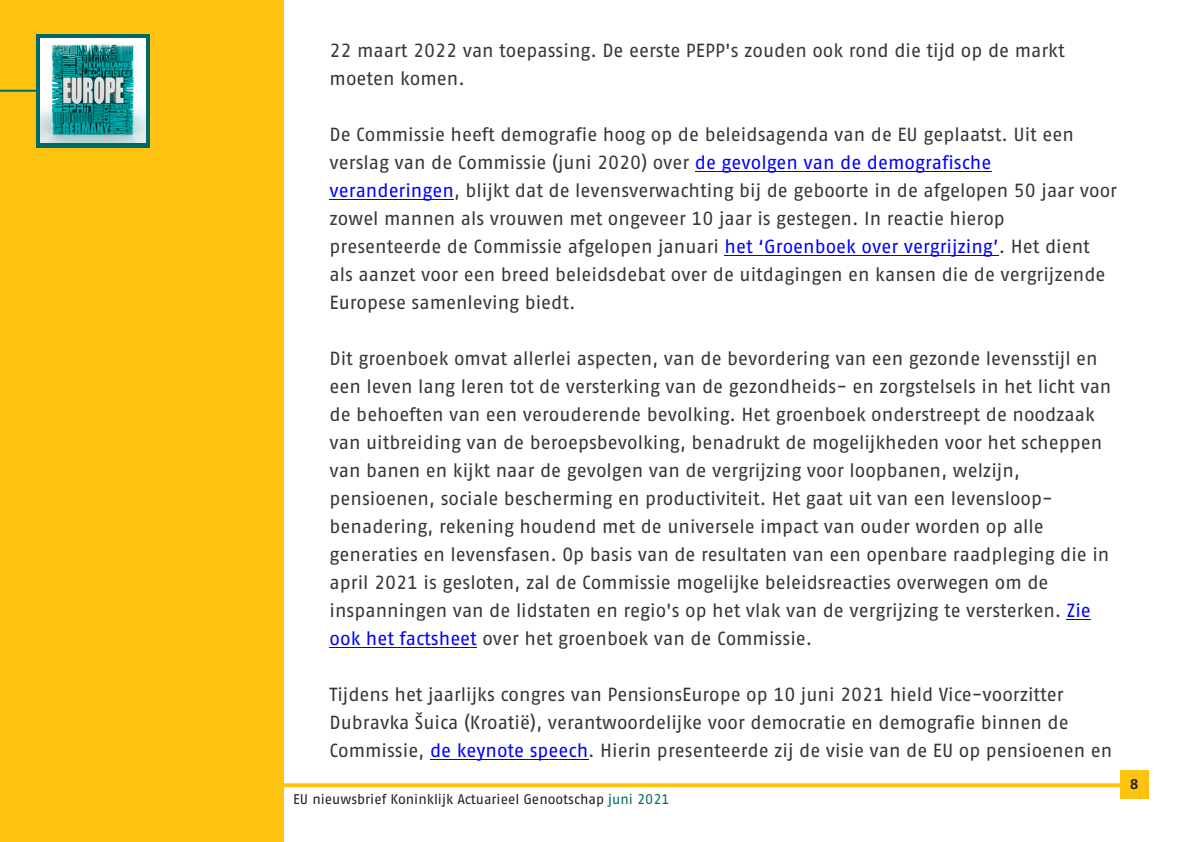
<style>
.page{position:relative;width:1191px;height:842px;background:#fff}
.page>*{position:absolute;margin:0;border:0;box-sizing:border-box;transform-origin:0 0}
.t1{font:19px/28px "Fago OT";color:#373535}
.t2{font:14px "Fago OT";color:#231f20}
.t3{font:700 14px "Fago OT";color:#231f20}
.s1{color:#00f}
.s2{color:#006a69}
</style>
<div class="page">
<svg style="left:283px;top:783px;width:837px;height:4px;background:#fec621"></svg>
<div style="left:1120px;top:770px;width:28px;height:29px;background:#fec210"></div>
<div style="left:0;top:0;width:283px;height:842px;background:#fec210"></div>
<hr style="left:0;top:90px;width:36px;height:2px;background:#006a69">
<div style="left:36px;top:91px;width:114px;height:56px;background:#006a69"></div>
<div style="left:36px;top:34px;width:114px;height:57px;background:#006a69"></div>
<img style="left:41px;top:38px;width:104px;height:105px">
<hr style="left:694px;top:171px;width:297px;height:1px;background:#00f">
<hr style="left:329px;top:199px;width:125px;height:1px;background:#00f">
<hr style="left:724px;top:255px;width:275px;height:1px;background:#00f">
<svg style="left:1066px;top:619px;width:25px;height:1px"></svg>
<hr style="left:329px;top:647px;width:148px;height:1px;background:#00f">
<hr style="left:430px;top:759px;width:158px;height:1px;background:#00f">
<p class="t1" style="left:329px;top:38px;width:736px">22 maart 2022 van toepassing. De eerste PEPP's zouden ook rond die tijd op de markt moeten komen.</p>
<p class="t1" style="left:329px;top:122px;width:789px">De Commissie heeft demografie hoog op de beleidsagenda van de EU geplaatst. Uit een verslag van de Commissie (juni 2020) over <span class="s1">de gevolgen van de demografische veranderingen</span>, blijkt dat de levensverwachting bij de geboorte in de afgelopen 50 jaar voor zowel mannen als vrouwen met ongeveer 10 jaar is gestegen. In reactie hierop presenteerde de Commissie afgelopen januari <span class="s1">het ‘Groenboek over vergrijzing’</span>. Het dient als aanzet voor een breed beleidsdebat over de uitdagingen en kansen die de vergrijzende Europese samenleving biedt.</p>
<p class="t1" style="left:329px;top:346px;width:783px">Dit groenboek omvat allerlei aspecten, van de bevordering van een gezonde levensstijl en een leven lang leren tot de versterking van de gezondheids- en zorgstelsels in het licht van de behoeften van een verouderende bevolking. Het groenboek onderstreept de noodzaak van uitbreiding van de beroepsbevolking, benadrukt de mogelijkheden voor het scheppen van banen en kijkt naar de gevolgen van de vergrijzing voor loopbanen, welzijn, pensioenen, sociale bescherming en productiviteit. Het gaat uit van een levensloop&shy;benadering, rekening houdend met de universele impact van ouder worden op alle generaties en levensfasen. Op basis van de resultaten van een openbare raadpleging die in april 2021 is gesloten, zal de Commissie mogelijke beleidsreacties overwegen om de inspanningen van de lidstaten en regio's op het vlak van de vergrijzing te versterken. <span class="s1">Zie ook het factsheet</span> over het groenboek van de Commissie.</p>
<p class="t1" style="left:329px;top:682px;width:784px">Tijdens het jaarlijks congres van PensionsEurope op 10 juni 2021 hield Vice-voorzitter<br>Dubravka Šuica (Kroatië), verantwoordelijke voor democratie en demografie binnen de<br>Commissie, <span class="s1">de keynote speech</span>. Hierin presenteerde zij de visie van de EU op pensioenen en</p>
<p class="t2" style="left:293px;top:794px;width:378px">EU nieuwsbrief Koninklijk Actuarieel Genootschap <span class="s2">juni 2021</span></p>
<p class="t3" style="left:1130px;top:779px;width:10px">8</p>
</div>
